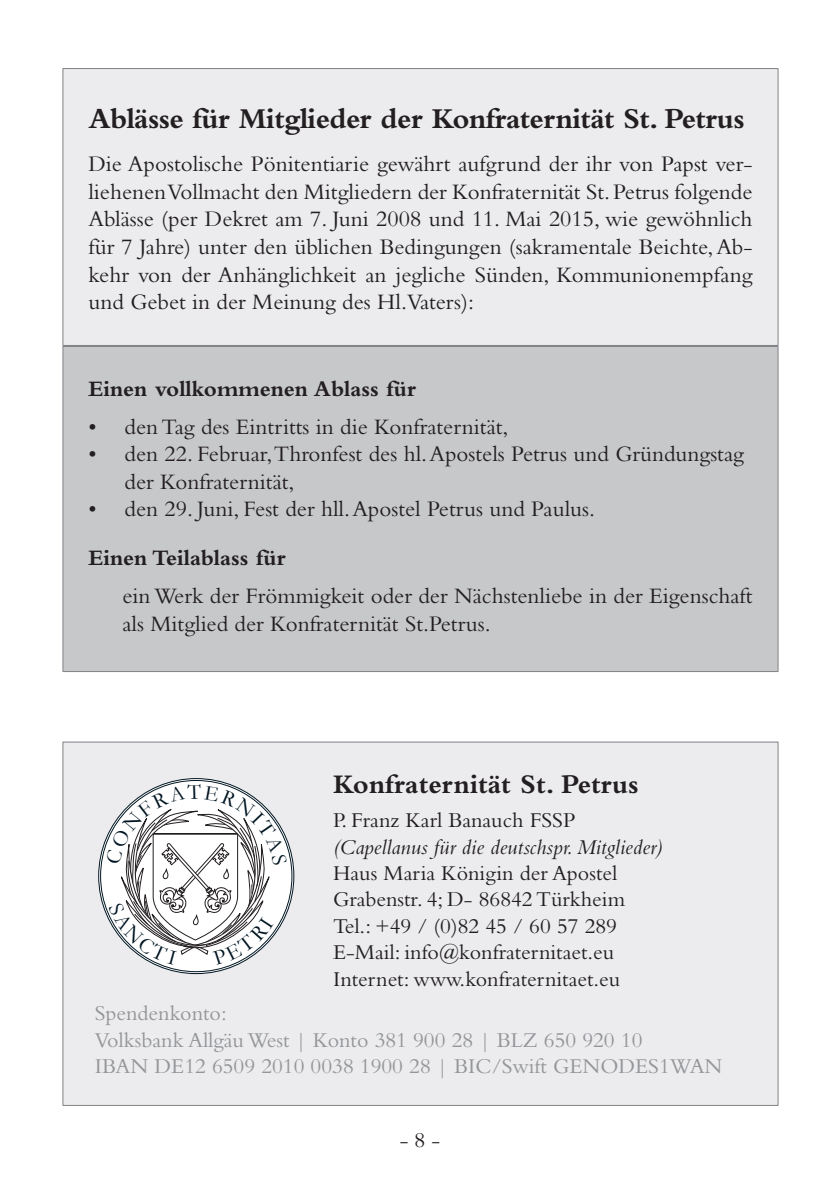
<style>
.page{position:relative;width:840px;height:1191px;background:#fff}
.page>*{position:absolute;margin:0;border:0;box-sizing:border-box;transform-origin:0 0}
.t1{font:700 30px "Bembo";letter-spacing:-.02em;color:#231f20}
.t2{font:700 28px "Bembo";color:#231f20}
.t3{font:23px/27.6px "Bembo";color:#231f20}
.t4{font:700 23px "Bembo";color:#231f20}
.t5{font:22px/26.4px "Bembo";color:#231f20}
.t6{font:22px/26.4px "Bembo";color:#939598}
.t7{font:italic 22px "Bembo";color:#231f20}
</style>
<div class="page">
<div style="left:62px;top:68px;width:716px;height:278px;background:#ececee;border:1px solid #808285"></div>
<div style="left:62px;top:346px;width:716px;height:326px;background:#c7c8ca;border:1px solid #808285"></div>
<div style="left:62px;top:741px;width:716px;height:365px;background:#ececee;border:1px solid #808285"></div>
<svg style="left:99px;top:778px;width:195px;height:195px"></svg>
<svg style="left:106px;top:784px;width:181px;height:181px"></svg>
<h1 class="t1" style="left:88px;top:102px;width:657px">Ablässe für Mitglieder der Konfraternität St. Petrus</h1>
<p class="t3" style="left:88px;top:150px;width:665px;text-align:justify">Die Apostolische Pönitentiarie gewährt aufgrund der ihr von Papst ver&shy;liehenen Vollmacht den Mitgliedern der Konfraternität St. Petrus folgende Ablässe (per Dekret am 7. Juni 2008 und 11. Mai 2015, wie gewöhnlich für 7 Jahre) unter den üblichen Bedingungen (sakramentale Beichte, Ab&shy;kehr von der Anhänglichkeit an jegliche Sünden, Kommunionempfang und Gebet in der Meinung des Hl.Vaters):</p>
<p class="t4" style="left:88px;top:375px;width:329px">Einen vollkommenen Ablass für</p>
<p class="t3" style="left:88px;top:412px;width:421px">• den Tag des Eintritts in die Konfraternität,</p>
<p class="t3" style="left:124px;top:440px;width:620px;text-indent:-36px">• den 22. Februar,Thronfest des hl. Apostels Petrus und Gründungstag der Konfraternität,</p>
<p class="t3" style="left:88px;top:495px;width:508px">• den 29. Juni, Fest der hll. Apostel Petrus und Paulus.</p>
<p class="t4" style="left:88px;top:545px;width:199px">Einen Teilablass für</p>
<p class="t3" style="left:122px;top:582px;width:631px">ein Werk der Frömmigkeit oder der Nächstenliebe in der Eigenschaft als Mitglied der Konfraternität St.Petrus.</p>
<p class="t2" style="left:333px;top:768px;width:307px">Konfraternität St. Petrus</p>
<p class="t5" style="left:333px;top:806px;width:244px">P. Franz Karl Banauch FSSP</p>
<p class="t7" style="left:333px;top:834px;width:330px">(Capellanus für die deutschspr. Mitglieder)</p>
<p class="t5" style="left:333px;top:859px;width:293px">Haus Maria Königin der Apostel<br>Grabenstr. 4; D- 86842 Türkheim<br>Tel.: +49 / (0)82 45 / 60 57 289<br>E-Mail: info@konfraternitaet.eu<br>Internet: www.konfraternitaet.eu</p>
<p class="t6" style="left:95px;top:999px;width:629px">Spendenkonto:<br>Volksbank Allgäu West | Konto 381 900 28 | BLZ 650 920 10<br>IBAN DE12 6509 2010 0038 1900 28 | BIC/Swift GENODES1WAN</p>
<p class="t5" style="left:399px;top:1126px;width:42px">- 8 -</p>
</div>
